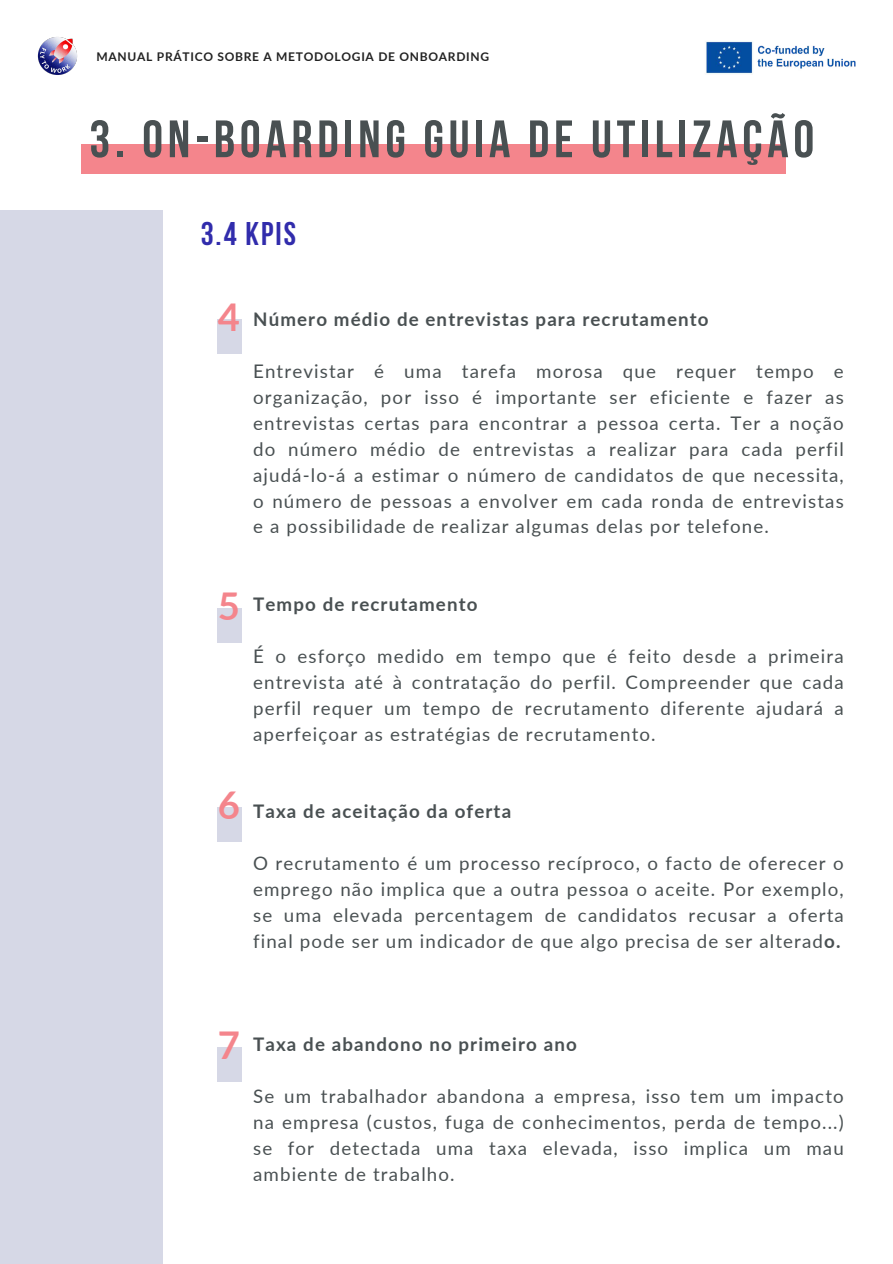
<style>
.page{position:relative;width:893px;height:1264px;background:#fff}
.page>*{position:absolute;margin:0;border:0;box-sizing:border-box;transform-origin:0 0}
.t1{font:700 52.5px "Bebas Neue";letter-spacing:.09em;color:#495052}
.t2{font:700 38.25px "Lato";color:#f4858c}
.t3{font:700 32.7px "Bebas Neue";color:#312cac}
.t4{font:18.75px/25.8px "Lato";letter-spacing:.06em;color:#495052;text-align:justify}
.t5{font:700 18.75px "Lato";letter-spacing:.06em;color:#495052}
.t6{font:700 12px "Lato";letter-spacing:.06em;color:#222}
.s1{font-weight:700}
</style>
<div class="page">
<img style="left:37px;top:37px;width:40px;height:38px">
<img style="left:706px;top:41px;width:150px;height:33px">
<div style="left:0;top:210px;width:162px;height:1053px;background:#d6d8e6"></div>
<div style="left:218px;top:319px;width:24px;height:35px;background:#d6d8e6"></div>
<div style="left:218px;top:807px;width:24px;height:35px;background:#d6d8e6"></div>
<div style="left:81px;top:145px;width:704px;height:29px;background:#f4858c"></div>
<div style="left:218px;top:608px;width:24px;height:35px;background:#d6d8e6"></div>
<div style="left:218px;top:1047px;width:24px;height:35px;background:#d6d8e6"></div>
<p class="t6" style="left:96px;top:49px;width:394px">MANUAL PRÁTICO SOBRE A METODOLOGIA DE ONBOARDING</p>
<h1 class="t1" style="left:89px;top:118px;width:726px">3. ON-BOARDING GUIA DE UTILIZAÇÃO</h1>
<h3 class="t3" style="left:201px;top:220px;width:97px">3.4 KPIS</h3>
<h2 class="t2" style="left:218px;top:293px;width:24px">4</h2>
<p class="t5" style="left:253px;top:308px;width:457px">Número médio de entrevistas para recrutamento</p>
<p class="t4" style="left:253px;top:358px;width:592px">Entrevistar é uma tarefa morosa que requer tempo e organização, por isso é importante ser eficiente e fazer as entrevistas certas para encontrar a pessoa certa. Ter a noção do número médio de entrevistas a realizar para cada perfil ajudá-lo-á a estimar o número de candidatos de que necessita, o número de pessoas a envolver em cada ronda de entrevistas e a possibilidade de realizar algumas delas por telefone.</p>
<h2 class="t2" style="left:218px;top:582px;width:24px">5</h2>
<p class="t5" style="left:253px;top:592px;width:226px">Tempo de recrutamento</p>
<p class="t4" style="left:253px;top:642px;width:592px">É o esforço medido em tempo que é feito desde a primeira entrevista até à contratação do perfil. Compreender que cada perfil requer um tempo de recrutamento diferente ajudará a aperfeiçoar as estratégias de recrutamento.</p>
<h2 class="t2" style="left:218px;top:781px;width:24px">6</h2>
<p class="t5" style="left:253px;top:799px;width:259px">Taxa de aceitação da oferta</p>
<p class="t4" style="left:253px;top:849px;width:592px">O recrutamento é um processo recíproco, o facto de oferecer o emprego não implica que a outra pessoa o aceite. Por exemplo, se uma elevada percentagem de candidatos recusar a oferta final pode ser um indicador de que algo precisa de ser alterad<span class="s1">o.</span></p>
<h2 class="t2" style="left:218px;top:1021px;width:24px">7</h2>
<p class="t5" style="left:253px;top:1032px;width:325px">Taxa de abandono no primeiro ano</p>
<p class="t4" style="left:253px;top:1082px;width:592px">Se um trabalhador abandona a empresa, isso tem um impacto na empresa (custos, fuga de conhecimentos, perda de tempo...) se for detectada uma taxa elevada, isso implica um mau ambiente de trabalho.</p>
</div>
